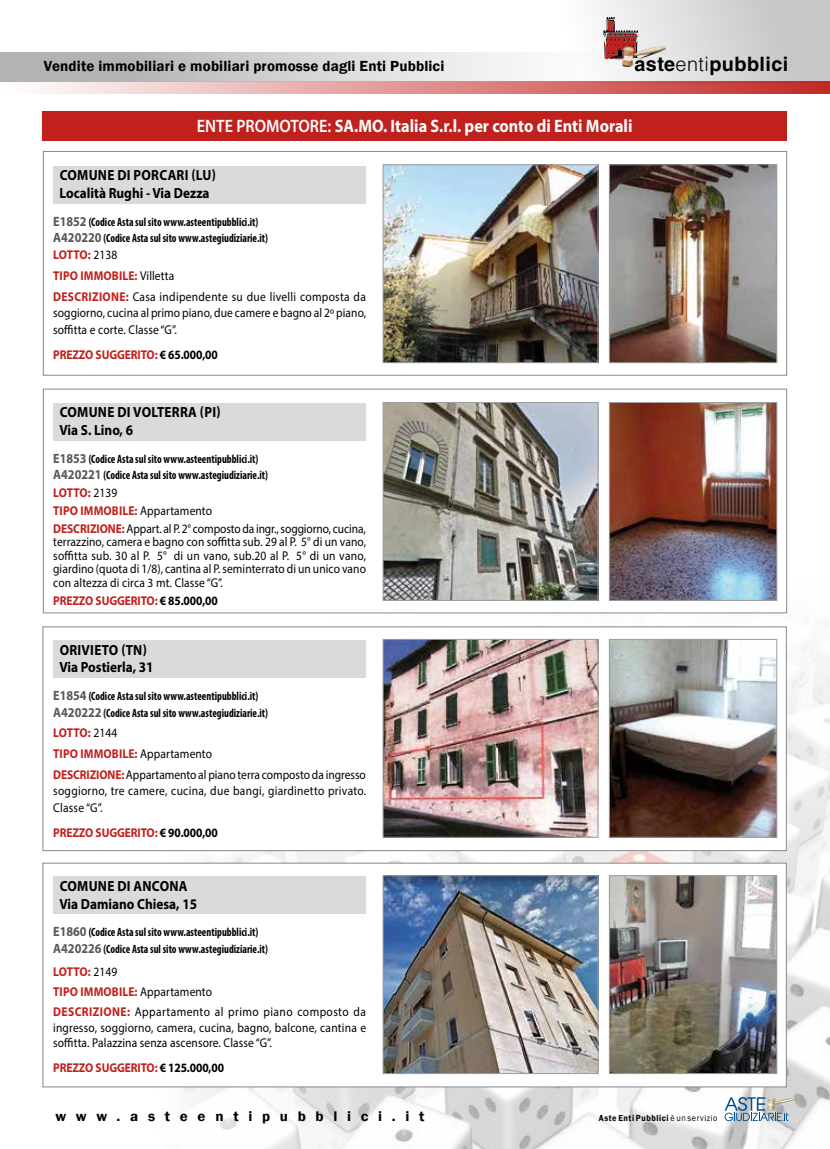
<style>
.page{position:relative;width:830px;height:1149px;background:#fff}
.page>*{position:absolute;margin:0;border:0;box-sizing:border-box;transform-origin:0 0}
.t1{font:700 19.8px "Helvetica LT Std";letter-spacing:.02em;color:#000}
.t2{font:700 18px "Myriad Pro";color:#fff;scale:.9 1}
.t3{font:600 15px "Franklin Gothic";letter-spacing:.01em;color:#000}
.t4{font:700 14.7px/17.7px "Myriad Pro";color:#000;scale:.9 1}
.t5{font:700 14.7px/17.7px "Myriad Pro";letter-spacing:.02em;color:#000;scale:.9 1}
.t6{font:600 14.25px "Franklin Gothic";letter-spacing:.645em;color:#000;scale:1.05 1}
.t7{font:12.75px/20.7px "Myriad Pro";letter-spacing:.01em;color:#000;scale:.9 1}
.t8{font:700 12.75px "Myriad Pro";letter-spacing:-.01em;color:#c1211d;scale:.9 1}
.t9{font:12.75px/20px "Myriad Pro";letter-spacing:.035em;color:#000;scale:.9 1}
.t10{font:700 condensed 12px/16.5px "Myriad Pro";color:#000;scale:.9 1}
.t11{font:600 9px "Franklin Gothic";letter-spacing:.07em;color:#000;scale:.9 1}
.s1{font-weight:300}
.s2{font-weight:600}
.s3{font-stretch:normal;font-size:13.5px;color:#58585a}
.s4{font-weight:700;color:#c1211d}
.s5{color:#000}
.s6{font-weight:400}
</style>
<div class="page">
<img style="left:149px;top:490px;width:680px;height:658px">
<svg style="left:596px;top:0;width:233px;height:81px;background:#d5d5d6"></svg>
<svg style="left:0;top:81px;width:829px;height:13px;background:#de9290"></svg>
<div style="left:0;top:52px;width:669px;height:29px;background:linear-gradient(to right,#aaacad,#fff)"></div>
<svg style="left:602px;top:17px;width:36px;height:42px"></svg>
<img style="left:621px;top:46px;width:44px;height:20px">
<svg style="left:724px;top:1096px;width:71px;height:24px"></svg>
<div style="left:43px;top:626px;width:743px;height:224px;background:#fff;border:1px solid #87888a"></div>
<div style="left:43px;top:388px;width:743px;height:225px;background:#fff;border:1px solid #87888a"></div>
<img style="left:384px;top:404px;width:212px;height:194px">
<div style="left:382px;top:402px;width:216px;height:198px;border:1px solid #9c9e9f"></div>
<img style="left:384px;top:640px;width:212px;height:195px">
<div style="left:382px;top:638px;width:216px;height:199px;border:1px solid #9c9e9f"></div>
<img style="left:610px;top:404px;width:164px;height:194px">
<div style="left:608px;top:402px;width:168px;height:198px;border:1px solid #9c9e9f"></div>
<img style="left:610px;top:640px;width:164px;height:195px">
<div style="left:608px;top:638px;width:168px;height:199px;border:1px solid #9c9e9f"></div>
<div style="left:43px;top:151px;width:743px;height:224px;background:#fff;border:1px solid #87888a"></div>
<img style="left:384px;top:166px;width:212px;height:195px">
<div style="left:382px;top:164px;width:216px;height:199px;border:1px solid #9c9e9f"></div>
<img style="left:610px;top:166px;width:164px;height:195px">
<div style="left:608px;top:164px;width:168px;height:199px;border:1px solid #9c9e9f"></div>
<div style="left:43px;top:111px;width:744px;height:29px;background:#c1211d"></div>
<div style="left:54px;top:640px;width:312px;height:37px;background:#d9dadb"></div>
<div style="left:54px;top:403px;width:312px;height:37px;background:#d9dadb"></div>
<div style="left:54px;top:166px;width:312px;height:37px;background:#d9dadb"></div>
<div style="left:43px;top:862px;width:743px;height:224px;background:#fff;border:1px solid #87888a"></div>
<img style="left:384px;top:877px;width:212px;height:194px">
<div style="left:382px;top:875px;width:216px;height:198px;border:1px solid #9c9e9f"></div>
<img style="left:610px;top:877px;width:164px;height:194px">
<div style="left:608px;top:875px;width:168px;height:198px;border:1px solid #9c9e9f"></div>
<div style="left:54px;top:876px;width:312px;height:37px;background:#d9dadb"></div>
<p class="t3" style="left:44px;top:57px;width:402px">Vendite immobiliari e mobiliari promosse dagli Enti Pubblici</p>
<h1 class="t1" style="left:634px;top:52px;width:155px">aste<span class="s1">enti</span>pubblici</h1>
<h2 class="t2" style="left:197px;top:114px;width:485px"><span class="s2">ENTE PROMOTORE:</span> SA.MO. Italia S.r.l. per conto di Enti Morali</h2>
<p class="t4" style="left:60px;top:166px;width:175px">COMUNE DI PORCARI (LU)<br>Località Rughi - Via Dezza</p>
<p class="t10" style="left:53px;top:213px;width:240px"><span class="s3">E1852</span> (Codice Asta sul sito www.asteentipubblici.it)<br><span class="s3">A420220</span> (Codice Asta sul sito www.astegiudiziarie.it)</p>
<p class="t7" style="left:53px;top:244px;width:349px"><span class="s4">LOTTO:</span> 2138<br><span class="s4">TIPO IMMOBILE:</span> Villetta<br><span class="s4">DESCRIZIONE:</span> Casa indipendente su due livelli composta da</p>
<p class="t7" style="left:53px;top:304px;width:349px;line-height:16.5px">soggiorno, cucina al primo piano, due camere e bagno al 2º piano, soffitta e corte. Classe “G”.</p>
<p class="t8" style="left:53px;top:346px;width:184px">PREZZO SUGGERITO: <span class="s5">€ 65.000,00</span></p>
<p class="t5" style="left:60px;top:403px;width:180px">COMUNE DI VOLTERRA (PI)<br>Via S. Lino, 6</p>
<p class="t10" style="left:53px;top:450px;width:240px"><span class="s3">E1853</span> (Codice Asta sul sito www.asteentipubblici.it)<br><span class="s3">A420221</span> (Codice Asta sul sito www.astegiudiziarie.it)</p>
<p class="t7" style="left:53px;top:484px;width:349px;line-height:17.7px"><span class="s4">LOTTO:</span> 2139<br><span class="s4">TIPO IMMOBILE:</span> Appartamento<br><span class="s4">DESCRIZIONE:</span> Appart. al P. 2° composto da ingr., soggiorno, cucina,</p>
<p class="t7" style="left:53px;top:535px;width:349px;line-height:13.5px;text-align:justify">terrazzino, camera e bagno con soffitta sub. 29 al P. 5° di un vano, soffitta sub. 30 al P. 5° di un vano, sub.20 al P. 5° di un vano, giardino (quota di 1/8), cantina al P. seminterrato di un unico vano con altezza di circa 3 mt. Classe “G”.</p>
<p class="t8" style="left:53px;top:591px;width:184px">PREZZO SUGGERITO: <span class="s5">€ 85.000,00</span></p>
<p class="t4" style="left:60px;top:640px;width:106px">ORIVIETO (TN)<br>Via Postierla, 31</p>
<p class="t10" style="left:53px;top:687px;width:240px"><span class="s3">E1854</span> (Codice Asta sul sito www.asteentipubblici.it)<br><span class="s3">A420222</span> (Codice Asta sul sito www.astegiudiziarie.it)</p>
<p class="t7" style="left:53px;top:722px;width:349px"><span class="s4">LOTTO:</span> 2144<br><span class="s4">TIPO IMMOBILE:</span> Appartamento<br><span class="s4">DESCRIZIONE:</span> Appartamento al piano terra composto da ingresso</p>
<p class="t7" style="left:53px;top:782px;width:349px;line-height:16.5px">soggiorno, tre camere, cucina, due bangi, giardinetto privato.<br>Classe “G”.</p>
<p class="t8" style="left:53px;top:824px;width:184px">PREZZO SUGGERITO: <span class="s5">€ 90.000,00</span></p>
<p class="t4" style="left:60px;top:876px;width:154px">COMUNE DI ANCONA<br>Via Damiano Chiesa, 15</p>
<p class="t10" style="left:53px;top:923px;width:240px"><span class="s3">E1860</span> (Codice Asta sul sito www.asteentipubblici.it)<br><span class="s3">A420226</span> (Codice Asta sul sito www.astegiudiziarie.it)</p>
<p class="t9" style="left:53px;top:960px;width:349px"><span class="s4">LOTTO:</span> 2149<br><span class="s4">TIPO IMMOBILE:</span> Appartamento<br><span class="s4">DESCRIZIONE:</span> Appartamento al primo piano composto da</p>
<p class="t7" style="left:53px;top:1018px;width:349px;line-height:15.8px">ingresso, soggiorno, camera, cucina, bagno, balcone, cantina e soffitta. Palazzina senza ascensore. Classe “G”.</p>
<p class="t8" style="left:53px;top:1059px;width:191px">PREZZO SUGGERITO: <span class="s5">€ 125.000,00</span></p>
<p class="t6" style="left:55px;top:1107px;width:353px">www.asteentipubblici.it</p>
<p class="t11" style="left:598px;top:1112px;width:133px">Aste Enti Pubblici <span class="s6">è un servizio</span></p>
</div>
